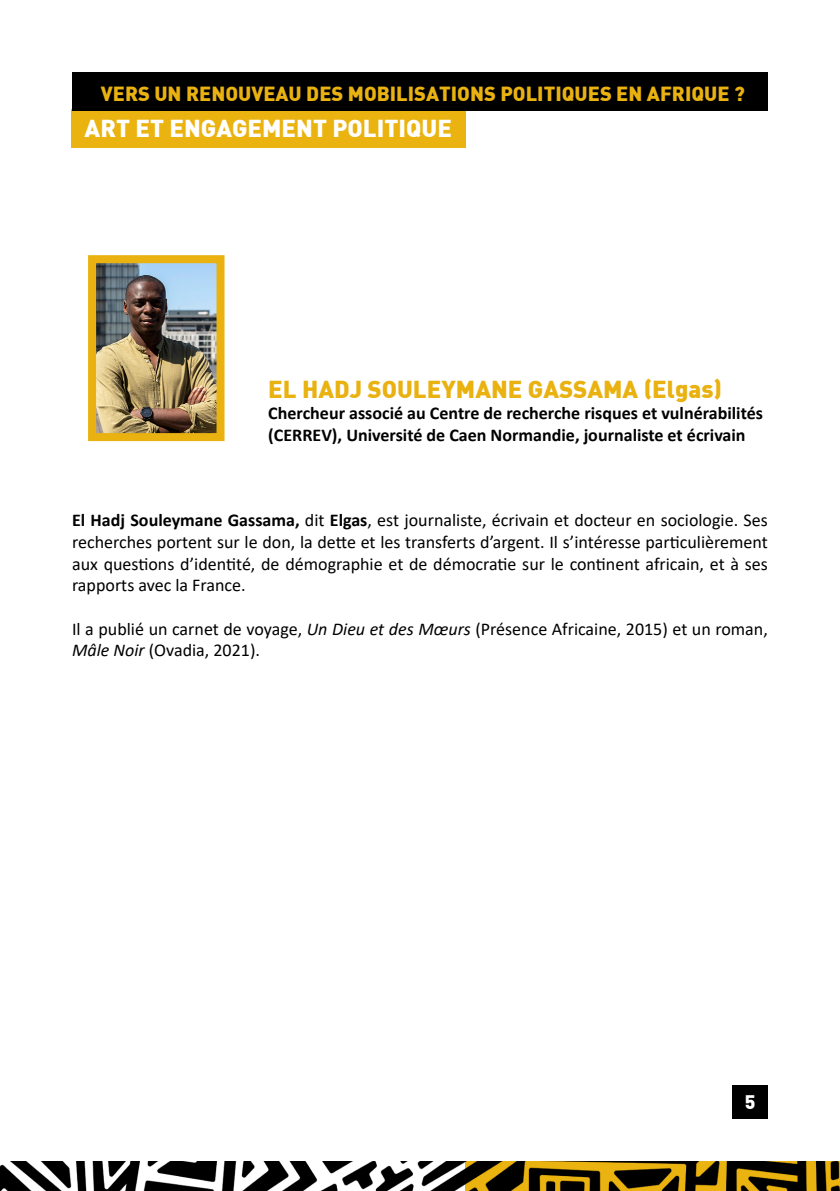
<style>
.page{position:relative;width:840px;height:1191px;background:#fff}
.page>*{position:absolute;margin:0;border:0;box-sizing:border-box;transform-origin:0 0}
.t1{font:900 24px "DIN";color:#e9b211}
.t2{font:900 24px "DIN";color:#fff}
.t3{font:900 20px "DIN";color:#e9b211}
.t4{font:900 19.2px "DIN";color:#fff}
.t5{font:18px/21.6px "Calibri";color:#000;text-align:justify}
.t6{font:700 18px/21.6px "Calibri";color:#000}
.s1{font-weight:700}
.s2{font-style:italic}
</style>
<div class="page">
<div style="left:732px;top:1085px;width:35px;height:34px;background:#000"></div>
<div style="left:72px;top:72px;width:695px;height:39px;background:#000"></div>
<div style="left:71px;top:109px;width:394px;height:39px;background:#eab30f"></div>
<img style="left:88px;top:255px;width:137px;height:187px">
<img style="left:0;top:1161px;width:465px;height:29px">
<svg style="left:465px;top:1161px;width:374px;height:30px;background:#664e06"></svg>
<p class="t3" style="left:101px;top:80px;width:645px">VERS UN RENOUVEAU DES MOBILISATIONS POLITIQUES EN AFRIQUE ?</p>
<h1 class="t2" style="left:85px;top:112px;width:368px">ART ET ENGAGEMENT POLITIQUE</h1>
<h1 class="t1" style="left:268px;top:373px;width:455px">EL HADJ SOULEYMANE GASSAMA (Elgas)</h1>
<p class="t6" style="left:268px;top:402px;width:496px">Chercheur associé au Centre de recherche risques et vulnérabilités (CERREV), Université de Caen Normandie, journaliste et écrivain</p>
<p class="t5" style="left:72px;top:509px;width:697px"><span class="s1">El Hadj Souleymane Gassama,</span> dit <span class="s1">Elgas</span>, est journaliste, écrivain et docteur en sociologie. Ses recherches portent sur le don, la dette et les transferts d’argent. Il s’intéresse particulièrement aux questions d’identité, de démographie et de démocratie sur le continent africain, et à ses rapports avec la France.</p>
<p class="t5" style="left:72px;top:617px;width:697px">Il a publié un carnet de voyage, <span class="s2">Un Dieu et des Mœurs</span> (Présence Africaine, 2015) et un roman,<br><span class="s2">Mâle Noir</span> (Ovadia, 2021).</p>
<p class="t4" style="left:744px;top:1088px;width:12px">5</p>
</div>
